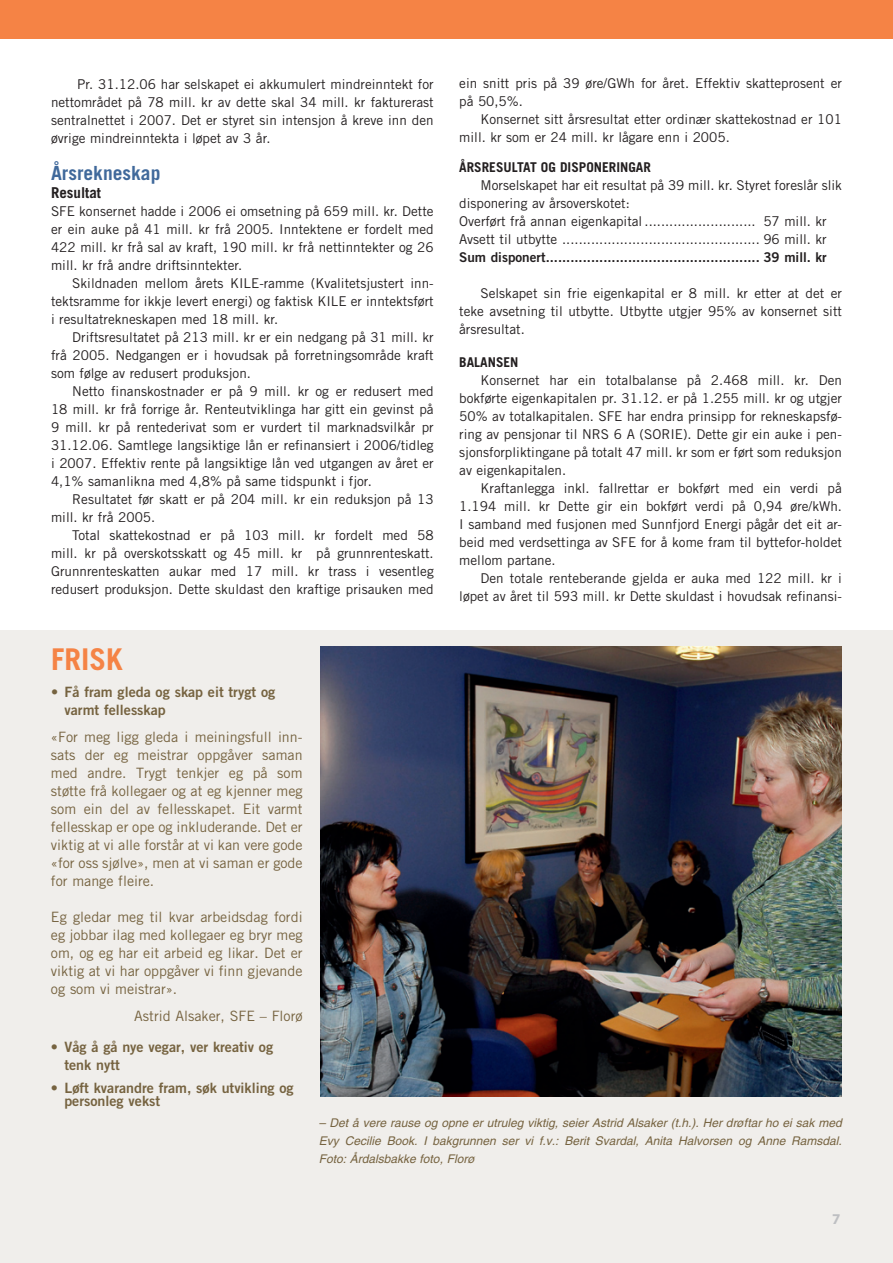
<style>
.page{position:relative;width:893px;height:1263px;background:#fff}
.page>*{position:absolute;margin:0;border:0;box-sizing:border-box;transform-origin:0 0}
.t1{font:700 30px "Trade Gothic";color:#f58345}
.t2{font:700 19.5px "Trade Gothic";color:#40699b}
.t3{font:700 15px "Trade Gothic";color:#231f20}
.t4{font:700 15px "Myriad";color:#bebfc2}
.t5{font:14.25px/18px "Trade Gothic";color:#766340;text-align:justify}
.t6{font:14.25px/18px "Trade Gothic Bold Two";color:#766340}
.t7{font:13.5px/18px "Trade Gothic";color:#231f20;text-align:justify}
.t8{font:13.5px "Trade Gothic Bold Two";color:#231f20}
.t9{font:700 13.5px "Trade Gothic";color:#231f20}
.t10{font:italic 12px/18px "Helvetica";color:#766340;text-align:justify}
</style>
<div class="page">
<div style="left:0;top:0;width:893px;height:38px;background:#f58345"></div>
<div style="left:0;top:630px;width:893px;height:633px;background:#f0eeeb"></div>
<img style="left:320px;top:646px;width:522px;height:451px">
<p class="t7" style="left:51px;top:75px;width:384px;text-indent:26px">Pr. 31.12.06 har selskapet ei akkumulert mindreinntekt for nettområdet på 78 mill. kr av dette skal 34 mill. kr fakturerast sentralnettet i 2007. Det er styret sin intensjon å kreve inn den øvrige mindreinntekta i løpet av 3 år.</p>
<h2 class="t2" style="left:51px;top:161px;width:111px">ÅRSREKNESKAP</h2>
<p class="t3" style="left:51px;top:184px;width:52px">RESULTAT</p>
<p class="t7" style="left:51px;top:202px;width:384px">SFE konsernet hadde i 2006 ei omsetning på 659 mill. kr. Dette er ein auke på 41 mill. kr frå 2005. Inntektene er fordelt med 422 mill. kr frå sal av kraft, 190 mill. kr frå nettinntekter og 26 mill. kr frå andre driftsinntekter.</p>
<p class="t7" style="left:51px;top:274px;width:384px;text-indent:21px">Skildnaden mellom årets KILE-ramme (Kvalitetsjustert inn&shy;tektsramme for ikkje levert energi) og faktisk KILE er inntektsført i resultatrekneskapen med 18 mill. kr.</p>
<p class="t7" style="left:51px;top:328px;width:384px;text-indent:21px">Driftsresultatet på 213 mill. kr er ein nedgang på 31 mill. kr frå 2005. Nedgangen er i hovudsak på forretningsområde kraft som følge av redusert produksjon.</p>
<p class="t7" style="left:51px;top:382px;width:384px;text-indent:21px">Netto finanskostnader er på 9 mill. kr og er redusert med 18 mill. kr frå forrige år. Renteutviklinga har gitt ein gevinst på 9 mill. kr på rentederivat som er vurdert til marknadsvilkår pr 31.12.06. Samtlege langsiktige lån er refinansiert i 2006/tidleg i 2007. Effektiv rente på langsiktige lån ved utgangen av året er 4,1% samanlikna med 4,8% på same tidspunkt i fjor.</p>
<p class="t7" style="left:51px;top:490px;width:384px;text-indent:21px">Resultatet før skatt er på 204 mill. kr ein reduksjon på 13 mill. kr frå 2005.</p>
<p class="t7" style="left:51px;top:526px;width:384px;text-indent:21px">Total skattekostnad er på 103 mill. kr fordelt med 58 mill. kr på overskotsskatt og 45 mill. kr på grunnrenteskatt.<br>Grunnrenteskatten aukar med 17 mill. kr trass i vesentleg redusert produksjon. Dette skuldast den kraftige prisauken med</p>
<h1 class="t1" style="left:51px;top:640px;width:14px">FRIS</h1>
<h1 class="t1" style="left:106px;top:640px;width:18px">K</h1>
<p class="t6" style="left:64px;top:682px;width:212px;text-indent:-13px">• Få fram gleda og skap eit trygt og varmt fellesskap</p>
<p class="t5" style="left:51px;top:727px;width:253px">«For meg ligg gleda i meiningsfull inn&shy;sats der eg meistrar oppgåver saman med andre. Trygt tenkjer eg på som støtte frå kollegaer og at eg kjenner meg som ein del av fellesskapet. Eit varmt fellesskap er ope og inkluderande. Det er viktig at vi alle forstår at vi kan vere gode «for oss sjølve», men at vi saman er gode for mange fleire.</p>
<p class="t5" style="left:51px;top:907px;width:253px">Eg gledar meg til kvar arbeidsdag fordi eg jobbar ilag med kollegaer eg bryr meg om, og eg har eit arbeid eg likar. Det er viktig at vi har oppgåver vi finn gjevande og som vi meistrar».</p>
<p class="t5" style="left:134px;top:1006px;width:170px">Astrid Alsaker, SFE – Florø</p>
<p class="t6" style="left:64px;top:1038px;width:210px;text-indent:-13px">• Våg å gå nye vegar, ver kreativ og tenk nytt</p>
<p class="t6" style="left:64px;top:1080px;width:231px;line-height:13.5px;text-indent:-13px">• Løft kvarandre fram, søk utvikling og personleg vekst</p>
<p class="t7" style="left:459px;top:74px;width:384px">ein snitt pris på 39 øre/GWh for året. Effektiv skatteprosent er på 50,5%.</p>
<p class="t7" style="left:459px;top:110px;width:384px;text-indent:21px">Konsernet sitt årsresultat etter ordinær skattekostnad er 101 mill. kr som er 24 mill. kr lågare enn i 2005.</p>
<p class="t9" style="left:459px;top:159px;width:193px">ÅRSRESULTAT OG DISPONERINGAR</p>
<p class="t7" style="left:459px;top:176px;width:384px;text-align:left;text-indent:21px">Morselskapet har eit resultat på 39 mill. kr. Styret foreslår slik disponering av årsoverskotet:<br>Overført frå annan eigenkapital ........................... 57 mill. kr Avsett til utbytte ................................................ 96 mill. kr</p>
<p class="t8" style="left:459px;top:249px;width:369px">Sum disponert.................................................... 39 mill. kr</p>
<p class="t7" style="left:459px;top:284px;width:384px;text-indent:21px">Selskapet sin frie eigenkapital er 8 mill. kr etter at det er teke avsetning til utbytte. Utbytte utgjer 95% av konsernet sitt årsresultat.</p>
<p class="t9" style="left:459px;top:354px;width:61px">BALANSEN</p>
<p class="t7" style="left:459px;top:371px;width:384px;text-indent:21px">Konsernet har ein totalbalanse på 2.468 mill. kr. Den bokførte eigenkapitalen pr. 31.12. er på 1.255 mill. kr og utgjer 50% av totalkapitalen. SFE har endra prinsipp for rekneskapsfø&shy;ring av pensjonar til NRS 6 A (SORIE). Dette gir ein auke i pen&shy;sjonsforpliktingane på totalt 47 mill. kr som er ført som reduksjon av eigenkapitalen.</p>
<p class="t7" style="left:459px;top:479px;width:384px;text-indent:21px">Kraftanlegga inkl. fallrettar er bokført med ein verdi på 1.194 mill. kr Dette gir ein bokført verdi på 0,94 øre/kWh.<br>I samband med fusjonen med Sunnfjord Energi pågår det eit ar&shy;beid med verdsettinga av SFE for å kome fram til byttefor-holdet mellom partane.</p>
<p class="t7" style="left:459px;top:569px;width:384px;text-align:right">Den totale renteberande gjelda er auka med 122 mill. kr i løpet av året til 593 mill. kr Dette skuldast i hovudsak refinansi-</p>
<p class="t10" style="left:319px;top:1113px;width:524px">– Det å vere rause og opne er utruleg viktig, seier Astrid Alsaker (t.h.). Her drøftar ho ei sak med Evy Cecilie Book. I bakgrunnen ser vi f.v.: Berit Svardal, Anita Halvorsen og Anne Ramsdal.<br>Foto: Årdalsbakke foto, Florø</p>
<p class="t4" style="left:832px;top:1211px;width:10px">7</p>
</div>
